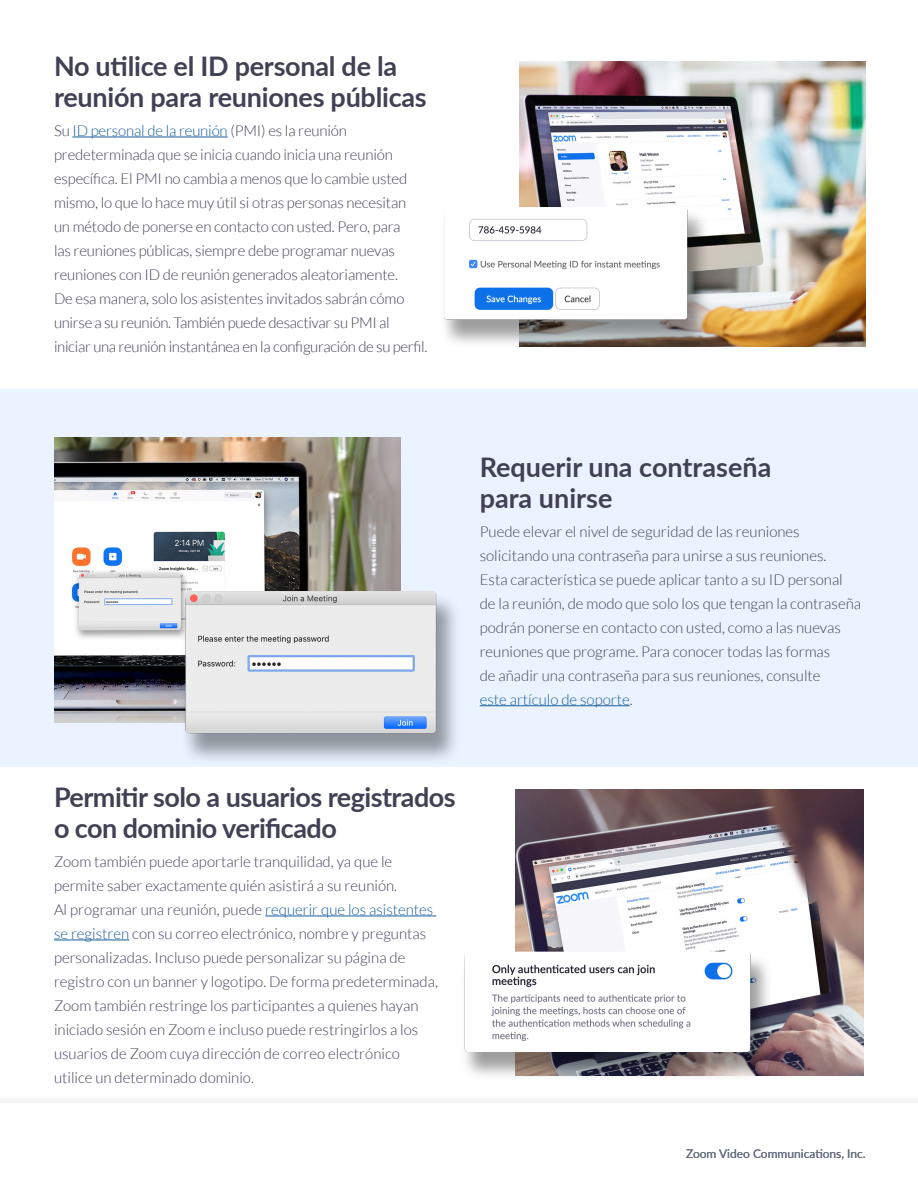
<style>
.page{position:relative;width:918px;height:1188px;background:#fff}
.page>*{position:absolute;margin:0;border:0;box-sizing:border-box;transform-origin:0 0}
.t1{font:700 27px/31.5px "Lato";letter-spacing:-.01em;color:#414155}
.Body_-_Standard{font:300 15px/24px "Lato";color:#414155}
.Body{font:12px "Lato";color:#676f80}
.s1{color:#175d9e}
</style>
<div class="page">
<div style="left:0;top:389px;width:918px;height:378px;background:#eaf3ff"></div>
<hr style="left:72px;top:137px;width:156px;height:1px;background:#175d9e">
<hr style="left:480px;top:706px;width:150px;height:1px;background:#175d9e">
<hr style="left:265px;top:916px;width:171px;height:1px;background:#175d9e">
<hr style="left:54px;top:940px;width:75px;height:1px;background:#175d9e">
<img style="left:516px;top:789px;width:348px;height:287px">
<img style="left:520px;top:61px;width:346px;height:285px">
<img style="left:54px;top:438px;width:346px;height:285px">
<img style="left:444px;top:158px;width:299px;height:189px">
<img style="left:434px;top:895px;width:357px;height:208px">
<img style="left:122px;top:557px;width:398px;height:238px">
<h1 class="t1" style="left:54px;top:49px;width:374px">No utilice el ID personal de la reunión para reuniones públicas</h1>
<p class="Body_-_Standard" style="left:54px;top:118px;width:375px">Su <span class="s1">ID personal de la reunión</span> (PMI) es la reunión predeterminada que se inicia cuando inicia una reunión específica. El PMI no cambia a menos que lo cambie usted mismo, lo que lo hace muy útil si otras personas necesitan<br>un método de ponerse en contacto con usted. Pero, para<br>las reuniones públicas, siempre debe programar nuevas reuniones con ID de reunión generados aleatoriamente.<br>De esa manera, solo los asistentes invitados sabrán cómo unirse a su reunión. También puede desactivar su PMI al iniciar una reunión instantánea en la configuración de su perfil.</p>
<h1 class="t1" style="left:480px;top:450px;width:293px">Requerir una contraseña para unirse</h1>
<p class="Body_-_Standard" style="left:480px;top:519px;width:383px">Puede elevar el nivel de seguridad de las reuniones solicitando una contraseña para unirse a sus reuniones.<br>Esta característica se puede aplicar tanto a su ID personal de la reunión, de modo que solo los que tengan la contraseña podrán ponerse en contacto con usted, como a las nuevas reuniones que programe. Para conocer todas las formas<br>de añadir una contraseña para sus reuniones, consulte<br><span class="s1">este artículo de soporte</span>.</p>
<h1 class="t1" style="left:54px;top:780px;width:403px">Permitir solo a usuarios registrados o con dominio verificado</h1>
<p class="Body_-_Standard" style="left:54px;top:849px;width:385px">Zoom también puede aportarle tranquilidad, ya que le permite saber exactamente quién asistirá a su reunión.<br>Al programar una reunión, puede <span class="s1">requerir que los asistentes se registren</span> con su correo electrónico, nombre y preguntas personalizadas. Incluso puede personalizar su página de registro con un banner y logotipo. De forma predeterminada, Zoom también restringe los participantes a quienes hayan iniciado sesión en Zoom e incluso puede restringirlos a los usuarios de Zoom cuya dirección de correo electrónico utilice un determinado dominio.</p>
<p class="Body" style="left:686px;top:1145px;width:181px">Zoom Video Communications, Inc.</p>
</div>
